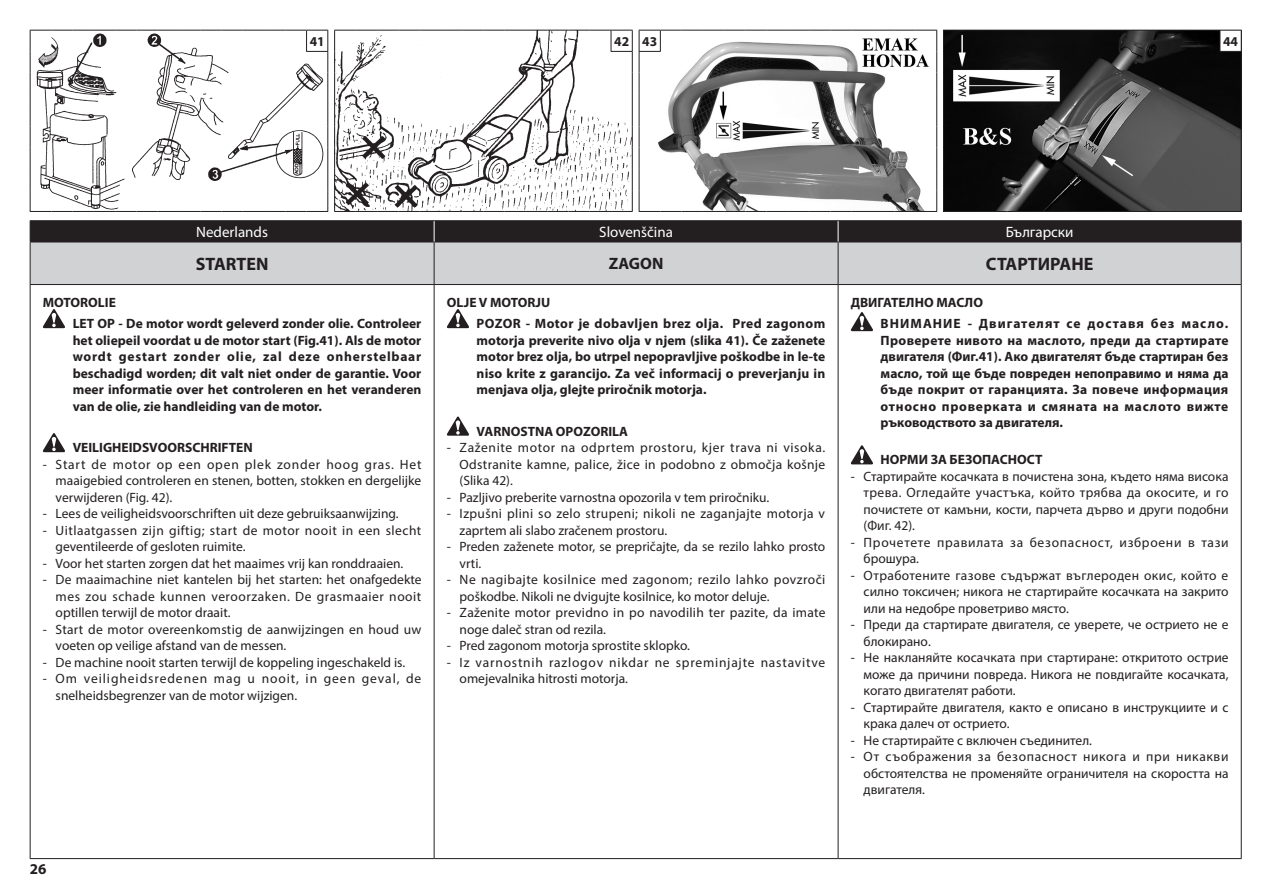
<style>
.page{position:relative;width:1263px;height:893px;background:#fff}
.page>*{position:absolute;margin:0;border:0;box-sizing:border-box;transform-origin:0 0}
.t1{font:700 18px "Myriad Pro";color:#231f20}
.t2{font:700 16.5px "Myriad Pro";color:#231f20}
.t3{font:15px "Myriad Pro";color:#fff}
.t4{font:700 15px "Myriad Pro";color:#231f20}
.t5{font:13.5px/16.5px "Myriad Pro";color:#231f20;text-align:justify}
.t6{font:700 13.5px/16.5px "Myriad Pro";color:#231f20;text-align:justify}
.t7{font:13.5px/16.5px "Myriad Pro";letter-spacing:.025em;color:#231f20}
.t8{font:13.5px/16.5px "Myriad Pro";letter-spacing:.06em;color:#231f20}
.t9{font:13.5px/16.5px "Myriad Pro";letter-spacing:.02em;color:#231f20}
.t10{font:13.5px/16.5px "Myriad Pro";letter-spacing:.035em;color:#231f20}
.t11{font:700 13.5px/20.7px "Myriad Pro";letter-spacing:.03em;color:#231f20}
.t12{font:13.5px/16.5px "Myriad Pro";letter-spacing:.05em;color:#231f20}
.t13{font:700 13.5px/20.7px "Myriad Pro";letter-spacing:.075em;color:#231f20}
</style>
<div class="page">
<div style="left:31px;top:243px;width:1210px;height:41px;background:#d1d2d4"></div>
<hr style="left:30px;top:220px;width:404px;height:1px;background:#231f20">
<hr style="left:434px;top:220px;width:404px;height:1px;background:#231f20">
<hr style="left:838px;top:220px;width:403px;height:1px;background:#231f20">
<hr style="left:30px;top:242px;width:404px;height:1px;background:#231f20">
<hr style="left:30px;top:242px;width:1px;height:42px;background:#231f20">
<hr style="left:434px;top:242px;width:404px;height:1px;background:#231f20">
<hr style="left:434px;top:242px;width:1px;height:42px;background:#231f20">
<hr style="left:838px;top:242px;width:403px;height:1px;background:#231f20">
<hr style="left:838px;top:242px;width:1px;height:42px;background:#231f20">
<hr style="left:1241px;top:242px;width:1px;height:42px;background:#231f20">
<hr style="left:30px;top:284px;width:404px;height:1px;background:#231f20">
<hr style="left:30px;top:285px;width:1px;height:573px;background:#231f20">
<hr style="left:434px;top:284px;width:404px;height:1px;background:#231f20">
<hr style="left:434px;top:285px;width:1px;height:573px;background:#231f20">
<hr style="left:838px;top:284px;width:403px;height:1px;background:#231f20">
<hr style="left:838px;top:285px;width:1px;height:573px;background:#231f20">
<hr style="left:1241px;top:285px;width:1px;height:573px;background:#231f20">
<hr style="left:30px;top:858px;width:404px;height:1px;background:#231f20">
<hr style="left:434px;top:858px;width:404px;height:1px;background:#231f20">
<hr style="left:838px;top:858px;width:403px;height:1px;background:#231f20">
<div style="left:30px;top:221px;width:1212px;height:21px;background:#231f20"></div>
<svg style="left:43px;top:309px;width:22px;height:19px"></svg>
<svg style="left:43px;top:433px;width:22px;height:19px"></svg>
<svg style="left:447px;top:309px;width:22px;height:19px"></svg>
<svg style="left:447px;top:417px;width:22px;height:19px"></svg>
<svg style="left:851px;top:312px;width:22px;height:19px"></svg>
<svg style="left:851px;top:445px;width:22px;height:19px"></svg>
<svg style="left:30px;top:30px;width:1212px;height:182px"></svg>
<p class="t6" style="left:310px;top:33px;width:16px">41</p>
<p class="t6" style="left:614px;top:33px;width:45px">42 43</p>
<p class="t6" style="left:1223px;top:33px;width:16px">44</p>
<p class="t3" style="left:196px;top:223px;width:73px">Nederlands</p>
<p class="t3" style="left:599px;top:223px;width:75px">Slovenščina</p>
<p class="t3" style="left:1006px;top:223px;width:69px">Български</p>
<h1 class="t1" style="left:196px;top:252px;width:74px">STARTEN</h1>
<p class="t2" style="left:609px;top:253px;width:56px">ZAGON</p>
<h1 class="t1" style="left:986px;top:252px;width:109px">СТАРТИРАНЕ</h1>
<p class="t6" style="left:73px;top:292px;width:350px;line-height:20.7px;text-indent:-30px">MOTOROLIE<br>LET OP - De motor wordt geleverd zonder olie. Controleer</p>
<p class="t6" style="left:73px;top:331px;width:350px">het oliepeil voordat u de motor start (Fig.41). Als de motor wordt gestart zonder olie, zal deze onherstelbaar beschadigd worden; dit valt niet onder de garantie. Voor meer informatie over het controleren en het veranderen van de olie, zie handleiding van de motor.</p>
<p class="t6" style="left:73px;top:439px;width:181px">VEILIGHEIDSVOORSCHRIFTEN</p>
<p class="t5" style="left:56px;top:456px;width:367px;text-indent:-13px">- Start de motor op een open plek zonder hoog gras. Het maaigebied controleren en stenen, botten, stokken en dergelijke verwijderen (Fig. 42).</p>
<p class="t5" style="left:43px;top:505px;width:357px">- Lees de veiligheidsvoorschriften uit deze gebruiksaanwijzing.</p>
<p class="t10" style="left:56px;top:522px;width:367px;text-indent:-13px">- Uitlaatgassen zijn giftig; start de motor nooit in een slecht geventileerde of gesloten ruimite.</p>
<p class="t5" style="left:43px;top:555px;width:362px">- Voor het starten zorgen dat het maaimes vrij kan ronddraaien.</p>
<p class="t5" style="left:56px;top:571px;width:367px;text-indent:-13px">- De maaimachine niet kantelen bij het starten: het onafgedekte mes zou schade kunnen veroorzaken. De grasmaaier nooit optillen terwijl de motor draait.</p>
<p class="t9" style="left:56px;top:621px;width:367px;text-indent:-13px">- Start de motor overeenkomstig de aanwijzingen en houd uw voeten op veilige afstand van de messen.</p>
<p class="t5" style="left:43px;top:654px;width:364px">- De machine nooit starten terwijl de koppeling ingeschakeld is.</p>
<p class="t8" style="left:56px;top:670px;width:367px;text-indent:-13px">- Om veiligheidsredenen mag u nooit, in geen geval, de snelheidsbegrenzer van de motor wijzigen.</p>
<p class="t11" style="left:477px;top:292px;width:350px;text-indent:-30px">OLJE V MOTORJU<br>POZOR - Motor je dobavljen brez olja. Pred zagonom</p>
<p class="t6" style="left:477px;top:331px;width:350px">motorja preverite nivo olja v njem (slika 41). Če zaženete motor brez olja, bo utrpel nepopravljive poškodbe in le-te niso krite z garancijo. Za več informacij o preverjanju in menjava olja, glejte priročnik motorja.</p>
<p class="t6" style="left:477px;top:422px;width:153px">VARNOSTNA OPOZORILA</p>
<p class="t5" style="left:460px;top:439px;width:367px;text-indent:-13px">- Zaženite motor na odprtem prostoru, kjer trava ni visoka.<br>Odstranite kamne, palice, žice in podobno z območja košnje (Slika 42).</p>
<p class="t5" style="left:447px;top:489px;width:324px">- Pazljivo preberite varnostna opozorila v tem priročniku.</p>
<p class="t7" style="left:460px;top:505px;width:367px;text-indent:-13px">- Izpušni plini so zelo strupeni; nikoli ne zaganjajte motorja v zaprtem ali slabo zračenem prostoru.</p>
<p class="t5" style="left:460px;top:538px;width:367px;text-indent:-13px">- Preden zaženete motor, se prepričajte, da se rezilo lahko prosto vrti.</p>
<p class="t7" style="left:460px;top:571px;width:367px;text-indent:-13px">- Ne nagibajte kosilnice med zagonom; rezilo lahko povzroči poškodbe. Nikoli ne dvigujte kosilnice, ko motor deluje.</p>
<p class="t9" style="left:460px;top:604px;width:367px;text-indent:-13px">- Zaženite motor previdno in po navodilih ter pazite, da imate noge daleč stran od rezila.</p>
<p class="t5" style="left:447px;top:637px;width:245px">- Pred zagonom motorja sprostite sklopko.</p>
<p class="t8" style="left:460px;top:654px;width:367px;text-indent:-13px">- Iz varnostnih razlogov nikdar ne spreminjajte nastavitve omejevalnika hitrosti motorja.</p>
<p class="t13" style="left:881px;top:292px;width:349px;text-indent:-30px">ДВИГАТЕЛНО МАСЛО<br>ВНИМАНИЕ - Двигателят се доставя без масло.</p>
<p class="t6" style="left:881px;top:331px;width:349px">Проверете нивото на маслото, преди да стартирате двигателя (Фиг.41). Ако двигателят бъде стартиран без масло, той ще бъде повреден непоправимо и няма да бъде покрит от гаранцията. За повече информация относно проверката и смяната на маслото вижте ръководството за двигателя.</p>
<p class="t6" style="left:881px;top:451px;width:163px">НОРМИ ЗА БЕЗОПАСНОСТ</p>
<p class="t5" style="left:864px;top:468px;width:366px;text-indent:-13px">- Стартирайте косачката в почистена зона, където няма висока трева. Огледайте участъка, който трябва да окосите, и го почистете от камъни, кости, парчета дърво и други подобни (Фиг. 42).</p>
<p class="t12" style="left:864px;top:534px;width:367px;text-indent:-13px">- Прочетете правилата за безопасност, изброени в тази брошура.</p>
<p class="t5" style="left:864px;top:567px;width:366px;text-indent:-13px">- Отработените газове съдържат въглероден окис, който е силно токсичен; никога не стартирайте косачката на закрито или на недобре проветриво място.</p>
<p class="t5" style="left:864px;top:616px;width:366px;text-indent:-13px">- Преди да стартирате двигателя, се уверете, че острието не е блокирано.</p>
<p class="t5" style="left:864px;top:649px;width:366px;text-indent:-13px">- Не накланяйте косачката при стартиране: откритото острие може да причини повреда. Никога не повдигайте косачката, когато двигателят работи.</p>
<p class="t5" style="left:864px;top:699px;width:366px;text-indent:-13px">- Стартирайте двигателя, както е описано в инструкциите и с крака далеч от острието.</p>
<p class="t5" style="left:851px;top:732px;width:243px">- Не стартирайте с включен съединител.</p>
<p class="t5" style="left:864px;top:748px;width:366px;text-indent:-13px">- От съображения за безопасност никога и при никакви обстоятелства не променяйте ограничителя на скоростта на двигателя.</p>
<p class="t4" style="left:30px;top:860px;width:18px">26</p>
</div>
